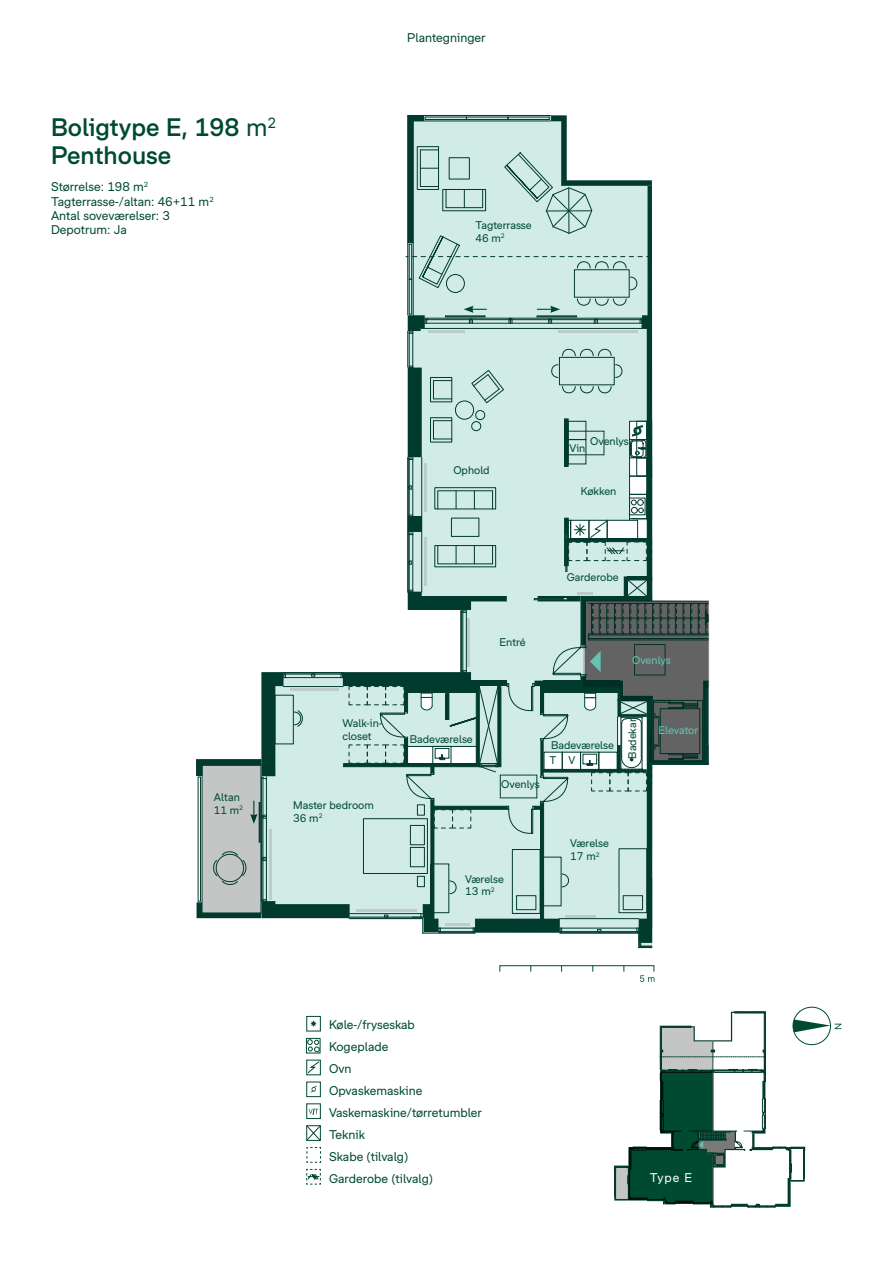
<style>
.page{position:relative;width:893px;height:1263px;background:#fff}
.page>*{position:absolute;margin:0;border:0;box-sizing:border-box;transform-origin:0 0}
.t1{font:500 24px/28.8px "Bonava Sans";color:#004a32}
.t2{font:12px/21.9px "Bonava Sans";color:#004a32}
.t3{font:12px "Bonava Sans";color:#fff}
.t4{font:10.5px/12.6px "Bonava Sans";color:#004a32}
.t5{font:10.5px "Bonava Sans";letter-spacing:-.005em;color:#62c5b4}
.t6{font:9px "Bonava Sans";color:#004a32}
.s1{font-weight:400}
</style>
<div class="page">
<div style="left:408px;top:290px;width:172px;height:289px;background:#d1ebe7"></div>
<svg style="left:437px;top:545px;width:56px;height:19px"></svg>
<div style="left:435px;top:487px;width:61px;height:22px;border:1px solid #013b2d"></div>
<svg style="left:437px;top:490px;width:56px;height:19px"></svg>
<div style="left:451px;top:518px;width:28px;height:19px;border:1px solid #013b2d"></div>
<svg style="left:549px;top:364px;width:10px;height:14px"></svg>
<svg style="left:562px;top:386px;width:18px;height:9px"></svg>
<div style="left:559px;top:357px;width:55px;height:28px;border:1px solid #013b2d"></div>
<svg style="left:562px;top:347px;width:18px;height:9px"></svg>
<svg style="left:577px;top:298px;width:3px;height:9px"></svg>
<div style="left:574px;top:269px;width:55px;height:28px;border:1px solid #013b2d"></div>
<div style="left:446px;top:274px;width:19px;height:19px;border:1px solid #013b2d;border-radius:50%"></div>
<hr style="left:558px;top:330px;width:80px;height:3px;background:#b0b2b5">
<hr style="left:424px;top:463px;width:3px;height:48px;background:#b0b2b5">
<hr style="left:424px;top:537px;width:3px;height:49px;background:#b0b2b5">
<svg style="left:570px;top:431px;width:10px;height:24px"></svg>
<div style="left:568px;top:439px;width:18px;height:25px;border:1px solid #013b2d"></div>
<div style="left:568px;top:421px;width:18px;height:19px;border:1px solid #013b2d"></div>
<hr style="left:407px;top:458px;width:1px;height:134px;background:#013b2d">
<hr style="left:421px;top:458px;width:1px;height:134px;background:#013b2d">
<hr style="left:412px;top:458px;width:1px;height:59px;background:#013b2d">
<hr style="left:409px;top:458px;width:1px;height:59px;background:#013b2d">
<hr style="left:408px;top:458px;width:1px;height:59px;background:#013b2d">
<hr style="left:412px;top:533px;width:1px;height:59px;background:#013b2d">
<hr style="left:409px;top:533px;width:1px;height:59px;background:#013b2d">
<hr style="left:408px;top:533px;width:1px;height:59px;background:#013b2d">
<svg style="left:408px;top:515px;width:5px;height:20px"></svg>
<hr style="left:413px;top:243px;width:1px;height:73px;background:#013b2d">
<div style="left:409px;top:279px;width:3px;height:35px;border:1px solid #013b2d"></div>
<hr style="left:510px;top:318px;width:132px;height:1px;background:#013b2d">
<hr style="left:510px;top:323px;width:132px;height:1px;background:#013b2d">
<hr style="left:510px;top:319px;width:132px;height:1px;background:#013b2d">
<svg style="left:548px;top:320px;width:4px;height:3px"></svg>
<div style="left:537px;top:316px;width:40px;height:1px;border:1px solid #013b2d"></div>
<div style="left:565px;top:539px;width:2px;height:33px;border:1px solid #013b2d"></div>
<hr style="left:407px;top:331px;width:1px;height:37px;background:#013b2d">
<hr style="left:407px;top:243px;width:1px;height:72px;background:#013b2d">
<div style="left:564px;top:419px;width:4px;height:48px;border:1px solid #013b2d"></div>
<hr style="left:421px;top:328px;width:227px;height:1px;background:#013b2d">
<div style="left:408px;top:516px;width:14px;height:16px;background:#013b2d"></div>
<svg style="left:580px;top:290px;width:73px;height:289px;background:#b9d6d1"></svg>
<svg style="left:406px;top:115px;width:246px;height:175px;background:#bed9d4"></svg>
<hr style="left:546px;top:211px;width:46px;height:1px;background:#013b2d">
<hr style="left:568px;top:188px;width:1px;height:46px;background:#013b2d">
<div style="left:624px;top:577px;width:4px;height:20px;border:1px solid #013b2d"></div>
<div style="left:500px;top:965px;width:154px;height:7px;border:1px solid #004a32"></div>
<svg style="left:640px;top:975px;width:14px;height:7px"></svg>
<svg style="left:564px;top:491px;width:89px;height:75px"></svg>
<svg style="left:629px;top:421px;width:24px;height:56px"></svg>
<svg style="left:196px;top:579px;width:513px;height:369px"></svg>
<svg style="left:537px;top:306px;width:23px;height:7px"></svg>
<svg style="left:408px;top:306px;width:105px;height:154px;background:#aecdc8"></svg>
<div style="left:793px;top:1007px;width:38px;height:38px;border:1px solid #004a32;border-radius:50%"></div>
<svg style="left:614px;top:1011px;width:216px;height:197px"></svg>
<svg style="left:310px;top:1021px;width:7px;height:6px"></svg>
<svg style="left:308px;top:1127px;width:11px;height:12px"></svg>
<div style="left:306px;top:1125px;width:15px;height:16px;border:1px solid #004a32"></div>
<svg style="left:308px;top:1040px;width:10px;height:11px"></svg>
<div style="left:306px;top:1016px;width:15px;height:15px;border:1px solid #004a32"></div>
<svg style="left:306px;top:1059px;width:15px;height:60px"></svg>
<svg style="left:306px;top:1169px;width:15px;height:16px"></svg>
<div style="left:306px;top:1038px;width:14px;height:15px;border:1px solid #004a32"></div>
<svg style="left:306px;top:1147px;width:15px;height:16px"></svg>
<h1 class="t1" style="left:51px;top:112px;width:227px">Boligtype E, 198 <span class="s1">m</span><sup>2<br></sup>Penthouse</h1>
<p class="t2" style="left:51px;top:179px;width:164px;line-height:14.4px">Størrelse: 198 m<sup>2<br></sup>Tagterrasse-/altan: 46+11 m<sup>2<br></sup>Antal soveværelser: 3<br>Depotrum: Ja</p>
<p class="t2" style="left:407px;top:27px;width:80px">Plantegninger</p>
<p class="t4" style="left:475px;top:219px;width:58px">Tagterrasse<br>46 m<sup>2</sup></p>
<p class="t4" style="left:214px;top:790px;width:31px">Altan<br>11 m<sup>2</sup></p>
<p class="t4" style="left:453px;top:464px;width:38px">Ophold</p>
<p class="t4" style="left:590px;top:435px;width:40px">Ovenlys</p>
<p class="t4" style="left:569px;top:442px;width:17px">Vin</p>
<p class="t4" style="left:581px;top:485px;width:37px">Køkken</p>
<p class="t4" style="left:342px;top:717px;width:41px">Walk-in&shy;closet</p>
<p class="t4" style="left:293px;top:799px;width:82px">Master bedroom<br>36 m<sup>2</sup></p>
<p class="t4" style="left:567px;top:571px;width:53px">Garderobe</p>
<p class="t4" style="left:500px;top:636px;width:28px">Entré</p>
<p class="t5" style="left:632px;top:654px;width:40px">Ovenlys</p>
<p class="t4" style="left:410px;top:732px;width:64px">Badeværelse</p>
<p class="t4" style="left:501px;top:777px;width:40px">Ovenlys</p>
<p class="t4" style="left:551px;top:738px;width:64px">Badeværelse</p>
<p class="t4" style="left:549px;top:754px;width:27px">T V</p>
<p class="t4" style="left:626px;top:759px;width:42px;rotate:-90deg">Badekar</p>
<p class="t5" style="left:659px;top:724px;width:41px">Elevator</p>
<p class="t4" style="left:465px;top:872px;width:40px">Værelse<br>13 m<sup>2</sup></p>
<p class="t4" style="left:570px;top:837px;width:40px">Værelse<br>17 m<sup>2</sup></p>
<p class="t2" style="left:329px;top:1013px;width:154px">Køle-/fryseskab<br>Kogeplade<br>Ovn<br>Opvaskemaskine<br>Vaskemaskine/tørretumbler<br>Teknik<br>Skabe (tilvalg)<br>Garderobe (tilvalg)</p>
<p class="t3" style="left:650px;top:1171px;width:44px">Type E</p>
<p class="t6" style="left:843px;top:1022px;width:8px;rotate:90deg">N</p>
</div>
